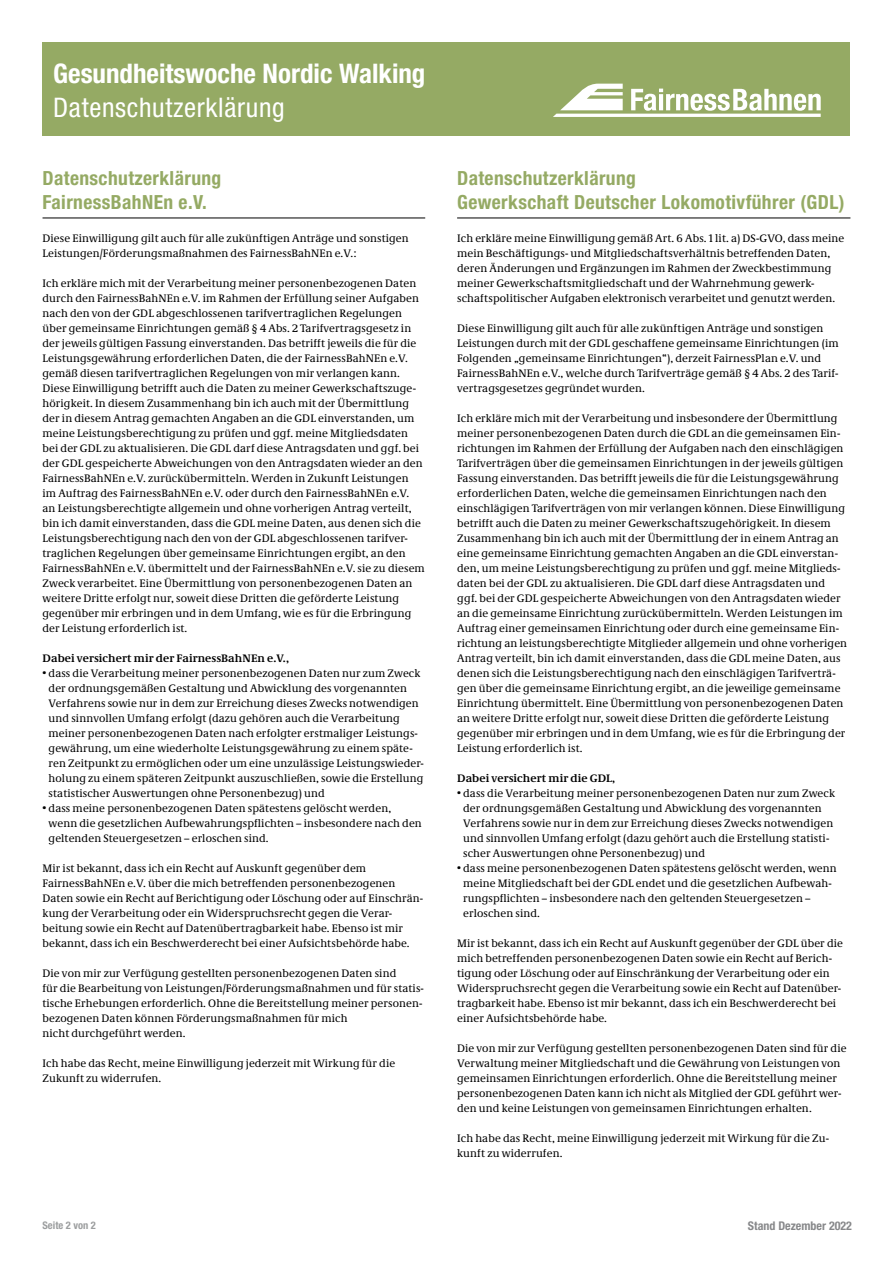
<style>
.page{position:relative;width:893px;height:1263px;background:#fff}
.page>*{position:absolute;margin:0;border:0;box-sizing:border-box;transform-origin:0 0}
.t1{font:700 condensed 27px "Helvetica Neue";color:#fff}
.t2{font:condensed 27px "Helvetica Neue";letter-spacing:.025em;color:#fff}
.t3{font:700 condensed 19.5px/24px "Helvetica Neue";letter-spacing:.02em;color:#95aa64}
.t4{font:700 condensed 12px "Helvetica Neue";color:#87888a}
.t5{font:11.25px/15px "Neue Demos";letter-spacing:.01em;color:#000}
.t6{font:700 11.25px "Neue Demos";letter-spacing:.01em;color:#000}
.t7{font:700 condensed 10.5px "Helvetica Neue";color:#9c9e9f}
</style>
<div class="page">
<div style="left:43px;top:43px;width:807px;height:93px;background:#95aa64"></div>
<hr style="left:457px;top:218px;width:393px;height:1px;background:#000">
<hr style="left:43px;top:218px;width:382px;height:1px;background:#000">
<svg style="left:553px;top:84px;width:268px;height:33px"></svg>
<h1 class="t1" style="left:53px;top:57px;width:374px">Gesundheitswoche Nordic Walking</h1>
<h1 class="t2" style="left:53px;top:92px;width:233px">Datenschutzerklärung</h1>
<h2 class="t3" style="left:43px;top:166px;width:180px">Datenschutzerklärung<br>FairnessBahNEn e.V.</h2>
<p class="t5" style="left:43px;top:231px;width:368px">Diese Einwilligung gilt auch für alle zukünftigen Anträge und sonstigen<br>Leistungen/Förderungsmaßnahmen des FairnessBahNEn e.V.:</p>
<p class="t5" style="left:43px;top:276px;width:384px">Ich erkläre mich mit der Verarbeitung meiner personenbezogenen Daten durch den FairnessBahNEn e.V. im Rahmen der Erfüllung seiner Aufgaben nach den von der GDL abgeschlossenen tarifvertraglichen Regelungen über gemeinsame Einrichtungen gemäß § 4 Abs. 2 Tarifvertragsgesetz in der jeweils gültigen Fassung einverstanden. Das betrifft jeweils die für die Leistungsgewährung erforderlichen Daten, die der FairnessBahNEn e.V. gemäß diesen tarifvertraglichen Regelungen von mir verlangen kann.<br>Diese Einwilligung betrifft auch die Daten zu meiner Gewerkschaftszuge&shy;hörigkeit. In diesem Zusammenhang bin ich auch mit der Übermittlung der in diesem Antrag gemachten Angaben an die GDL einverstanden, um meine Leistungsberechtigung zu prüfen und ggf. meine Mitgliedsdaten bei der GDL zu aktualisieren. Die GDL darf diese Antragsdaten und ggf. bei der GDL gespeicherte Abweichungen von den Antragsdaten wieder an den FairnessBahNEn e.V. zurückübermitteln. Werden in Zukunft Leistungen im Auftrag des FairnessBahNEn e.V. oder durch den FairnessBahNEn e.V. an Leistungsberechtigte allgemein und ohne vorherigen Antrag verteilt, bin ich damit einverstanden, dass die GDL meine Daten, aus denen sich die Leistungsberechtigung nach den von der GDL abgeschlossenen tarifver&shy;traglichen Regelungen über gemeinsame Einrichtungen ergibt, an den FairnessBahNEn e.V. übermittelt und der FairnessBahNEn e.V. sie zu diesem Zweck verarbeitet. Eine Übermittlung von personenbezogenen Daten an weitere Dritte erfolgt nur, soweit diese Dritten die geförderte Leistung gegenüber mir erbringen und in dem Umfang, wie es für die Erbringung der Leistung erforderlich ist.</p>
<p class="t6" style="left:43px;top:652px;width:248px">Dabei versichert mir der FairnessBahNEn e.V.,</p>
<p class="t5" style="left:49px;top:666px;width:377px;text-indent:-6px">• dass die Verarbeitung meiner personenbezogenen Daten nur zum Zweck der ordnungsgemäßen Gestaltung und Abwicklung des vorgenannten Verfahrens sowie nur in dem zur Erreichung dieses Zwecks notwendigen und sinnvollen Umfang erfolgt (dazu gehören auch die Verarbeitung meiner personenbezogenen Daten nach erfolgter erstmaliger Leistungs&shy;gewährung, um eine wiederholte Leistungsgewährung zu einem späte&shy;ren Zeitpunkt zu ermöglichen oder um eine unzulässige Leistungswieder&shy;holung zu einem späteren Zeitpunkt auszuschließen, sowie die Erstellung statistischer Auswertungen ohne Personenbezug) und</p>
<p class="t5" style="left:49px;top:801px;width:375px;text-indent:-6px">• dass meine personenbezogenen Daten spätestens gelöscht werden, wenn die gesetzlichen Aufbewahrungspflichten – insbesondere nach den geltenden Steuergesetzen – erloschen sind.</p>
<p class="t5" style="left:43px;top:861px;width:382px">Mir ist bekannt, dass ich ein Recht auf Auskunft gegenüber dem FairnessBahNEn e.V. über die mich betreffenden personenbezogenen Daten sowie ein Recht auf Berichtigung oder Löschung oder auf Einschrän&shy;kung der Verarbeitung oder ein Widerspruchsrecht gegen die Verar&shy;beitung sowie ein Recht auf Datenübertragbarkeit habe. Ebenso ist mir bekannt, dass ich ein Beschwerderecht bei einer Aufsichtsbehörde habe.</p>
<p class="t5" style="left:43px;top:966px;width:383px">Die von mir zur Verfügung gestellten personenbezogenen Daten sind<br>für die Bearbeitung von Leistungen/Förderungsmaßnahmen und für statis&shy;tische Erhebungen erforderlich. Ohne die Bereitstellung meiner personen&shy;bezogenen Daten können Förderungsmaßnahmen für mich<br>nicht durchgeführt werden.</p>
<p class="t5" style="left:43px;top:1056px;width:354px">Ich habe das Recht, meine Einwilligung jederzeit mit Wirkung für die<br>Zukunft zu widerrufen.</p>
<h2 class="t3" style="left:457px;top:166px;width:389px">Datenschutzerklärung<br>Gewerkschaft Deutscher Lokomotivführer (GDL)</h2>
<p class="t5" style="left:457px;top:231px;width:389px">Ich erkläre meine Einwilligung gemäß Art. 6 Abs. 1 lit. a) DS-GVO, dass meine mein Beschäftigungs- und Mitgliedschaftsverhältnis betreffenden Daten, deren Änderungen und Ergänzungen im Rahmen der Zweckbestimmung meiner Gewerkschaftsmitgliedschaft und der Wahrnehmung gewerk&shy;schaftspolitischer Aufgaben elektronisch verarbeitet und genutzt werden.</p>
<p class="t5" style="left:457px;top:321px;width:383px">Diese Einwilligung gilt auch für alle zukünftigen Anträge und sonstigen Leistungen durch mit der GDL geschaffene gemeinsame Einrichtungen (im Folgenden „gemeinsame Einrichtungen“), derzeit FairnessPlan e.V. und FairnessBahNEn e.V., welche durch Tarifverträge gemäß § 4 Abs. 2 des Tarif&shy;vertragsgesetzes gegründet wurden.</p>
<p class="t5" style="left:457px;top:411px;width:392px">Ich erkläre mich mit der Verarbeitung und insbesondere der Übermittlung meiner personenbezogenen Daten durch die GDL an die gemeinsamen Ein&shy;richtungen im Rahmen der Erfüllung der Aufgaben nach den einschlägigen Tarifverträgen über die gemeinsamen Einrichtungen in der jeweils gültigen Fassung einverstanden. Das betrifft jeweils die für die Leistungsgewährung erforderlichen Daten, welche die gemeinsamen Einrichtungen nach den einschlägigen Tarifverträgen von mir verlangen können. Diese Einwilligung betrifft auch die Daten zu meiner Gewerkschaftszugehörigkeit. In diesem Zusammenhang bin ich auch mit der Übermittlung der in einem Antrag an eine gemeinsame Einrichtung gemachten Angaben an die GDL einverstan&shy;den, um meine Leistungsberechtigung zu prüfen und ggf. meine Mitglieds&shy;daten bei der GDL zu aktualisieren. Die GDL darf diese Antragsdaten und ggf. bei der GDL gespeicherte Abweichungen von den Antragsdaten wieder an die gemeinsame Einrichtung zurückübermitteln. Werden Leistungen im Auftrag einer gemeinsamen Einrichtung oder durch eine gemeinsame Ein&shy;richtung an leistungsberechtigte Mitglieder allgemein und ohne vorherigen Antrag verteilt, bin ich damit einverstanden, dass die GDL meine Daten, aus denen sich die Leistungsberechtigung nach den einschlägigen Tarifverträ&shy;gen über die gemeinsame Einrichtung ergibt, an die jeweilige gemeinsame Einrichtung übermittelt. Eine Übermittlung von personenbezogenen Daten an weitere Dritte erfolgt nur, soweit diese Dritten die geförderte Leistung gegenüber mir erbringen und in dem Umfang, wie es für die Erbringung der Leistung erforderlich ist.</p>
<p class="t6" style="left:457px;top:771px;width:160px">Dabei versichert mir die GDL,</p>
<p class="t5" style="left:463px;top:786px;width:373px;text-indent:-6px">• dass die Verarbeitung meiner personenbezogenen Daten nur zum Zweck der ordnungsgemäßen Gestaltung und Abwicklung des vorgenannten Verfahrens sowie nur in dem zur Erreichung dieses Zwecks notwendigen und sinnvollen Umfang erfolgt (dazu gehört auch die Erstellung statisti&shy;scher Auswertungen ohne Personenbezug) und</p>
<p class="t5" style="left:463px;top:861px;width:375px;text-indent:-6px">• dass meine personenbezogenen Daten spätestens gelöscht werden, wenn meine Mitgliedschaft bei der GDL endet und die gesetzlichen Aufbewah&shy;rungspflichten – insbesondere nach den geltenden Steuergesetzen – erloschen sind.</p>
<p class="t5" style="left:457px;top:936px;width:387px">Mir ist bekannt, dass ich ein Recht auf Auskunft gegenüber der GDL über die mich betreffenden personenbezogenen Daten sowie ein Recht auf Berich&shy;tigung oder Löschung oder auf Einschränkung der Verarbeitung oder ein Widerspruchsrecht gegen die Verarbeitung sowie ein Recht auf Datenüber&shy;tragbarkeit habe. Ebenso ist mir bekannt, dass ich ein Beschwerderecht bei einer Aufsichtsbehörde habe.</p>
<p class="t5" style="left:457px;top:1041px;width:391px">Die von mir zur Verfügung gestellten personenbezogenen Daten sind für die Verwaltung meiner Mitgliedschaft und die Gewährung von Leistungen von gemeinsamen Einrichtungen erforderlich. Ohne die Bereitstellung meiner personenbezogenen Daten kann ich nicht als Mitglied der GDL geführt wer&shy;den und keine Leistungen von gemeinsamen Einrichtungen erhalten.</p>
<p class="t5" style="left:457px;top:1131px;width:373px">Ich habe das Recht, meine Einwilligung jederzeit mit Wirkung für die Zu&shy;kunft zu widerrufen.</p>
<p class="t7" style="left:43px;top:1218px;width:55px">Seite 2 von 2</p>
<p class="t4" style="left:748px;top:1219px;width:106px">Stand Dezember 2022</p>
</div>
